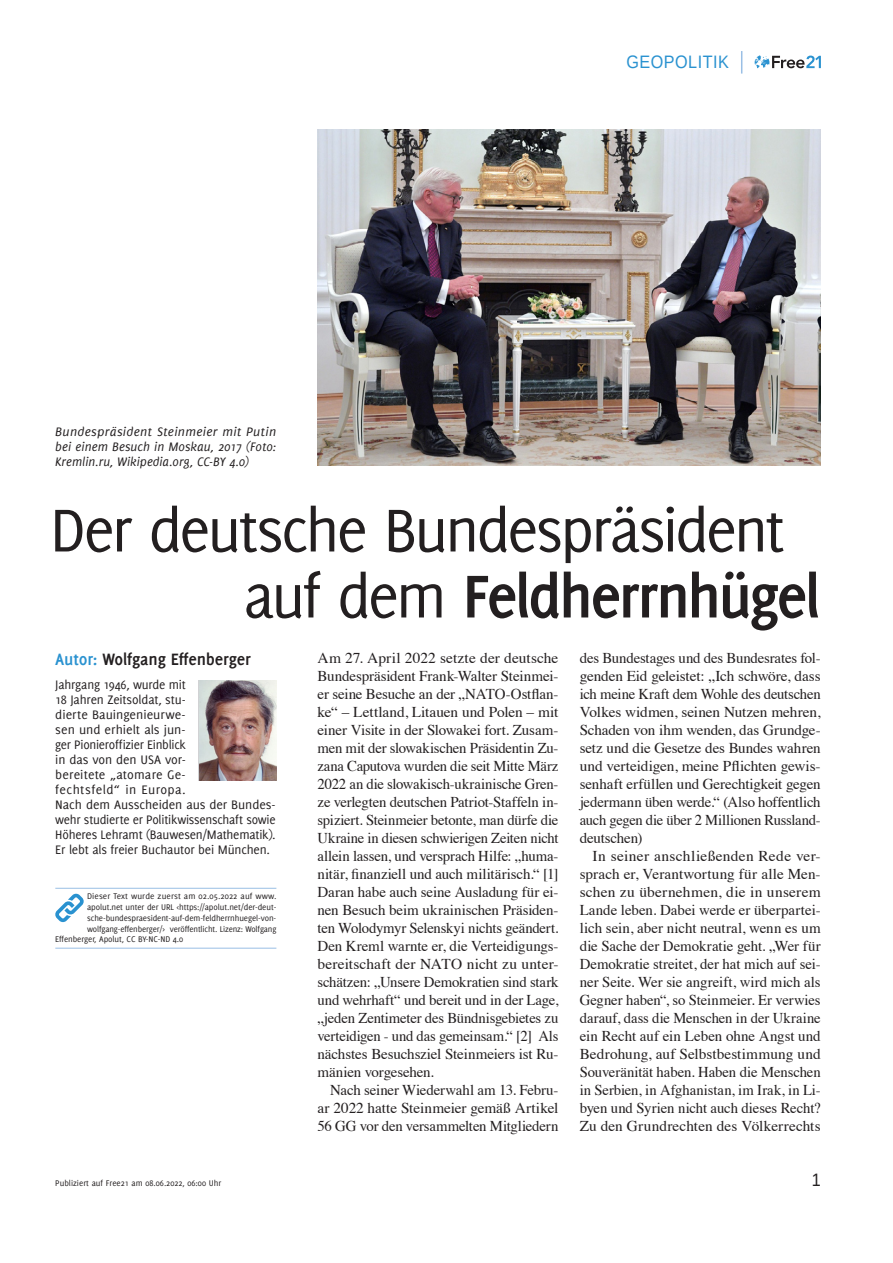
<style>
.page{position:relative;width:893px;height:1263px;background:#fff}
.page>*{position:absolute;margin:0;border:0;box-sizing:border-box;transform-origin:0 0}
.t1{font:66px/66px "Delicious";letter-spacing:-.045em;color:#231f20}
.t2{font:700 18px "Delicious";letter-spacing:-.01em;color:#231f20}
.t3{font:18px "Liberation Sans";letter-spacing:.03em;color:#2a92d0;scale:.9 1}
.t4{font:18px "Liberation Sans";color:#231f20;scale:.9 1}
.t5{font:15px/18px "Times";letter-spacing:-.01em;color:#231f20;text-align:justify}
.t6{font:13.5px/15px "Delicious";letter-spacing:-.01em;color:#231f20}
.t7{font:italic 13.5px/15px "Delicious";letter-spacing:.005em;color:#231f20;text-align:justify}
.t8{font:9px "Delicious";letter-spacing:-.01em;color:#231f20}
.t9{font:9px "Delicious";letter-spacing:.01em;color:#231f20}
.s1{font-weight:700}
.s2{color:#2a92d0}
</style>
<div class="page">
<svg style="left:755px;top:55px;width:66px;height:13px"></svg>
<svg style="left:741px;top:51px;width:1px;height:23px"></svg>
<img style="left:317px;top:130px;width:504px;height:335px">
<hr style="left:55px;top:888px;width:221px;height:1px;background:#9abfe5">
<hr style="left:55px;top:948px;width:221px;height:1px;background:#9abfe5">
<svg style="left:55px;top:893px;width:29px;height:30px"></svg>
<img style="left:200px;top:680px;width:76px;height:101px">
<p class="t7" style="left:55px;top:424px;width:223px">Bundespräsident Steinmeier mit Putin bei einem Besuch in Moskau, 2017 (Foto:<br>Kremlin.ru, Wikipedia.org, CC-BY 4.0)</p>
<p class="t3" style="left:626px;top:51px;width:115px">GEOPOLITIK</p>
<h1 class="t1" style="left:244px;top:496px;width:578px;text-indent:-194px">Der deutsche Bundespräsident auf dem <span class="s1">Feldherrnhügel</span></h1>
<p class="t2" style="left:55px;top:649px;width:197px"><span class="s2">Autor:</span> Wolfgang Effenberger</p>
<p class="t6" style="left:55px;top:677px;width:222px">Jahrgang 1946, wurde mit<br>18 Jahren Zeitsoldat, stu-<br>dierte Bauingenieurwe-<br>sen und erhielt als jun-<br>ger Pionieroffizier Einblick<br>in das von den USA vor-<br>bereitete „atomare Ge-<br>fechtsfeld“ in Europa.<br>Nach dem Ausscheiden aus der Bundes&shy;wehr studierte er Politikwissenschaft sowie<br>Höheres Lehramt (Bauwesen/Mathematik).<br>Er lebt als freier Buchautor bei München.</p>
<p class="t9" style="left:87px;top:891px;width:191px">Dieser Text wurde zuerst am 02.05.2022 auf www.</p>
<p class="t8" style="left:87px;top:902px;width:191px">apolut.net unter der URL &lt;https://apolut.net/der-deut-</p>
<p class="t8" style="left:87px;top:913px;width:191px">sche-bundespraesident-auf-dem-feldherrnhuegel-von-</p>
<p class="t8" style="left:87px;top:924px;width:191px">wolfgang-effenberger/&gt; veröffentlicht. Lizenz: Wolfgang</p>
<p class="t8" style="left:55px;top:934px;width:129px">Effenberger, Apolut, CC BY-NC-ND 4.0</p>
<p class="t5" style="left:317px;top:648px;width:242px">Am 27. April 2022 setzte der deutsche Bundespräsident Frank-Walter Steinmei&shy;er seine Besuche an der „NATO-Ostflan&shy;ke“ – Lettland, Litauen und Polen – mit einer Visite in der Slowakei fort. Zusam&shy;men mit der slowakischen Präsidentin Zu&shy;zana Caputova wurden die seit Mitte März 2022 an die slowakisch-ukrainische Gren&shy;ze verlegten deutschen Patriot-Staffeln in&shy;spiziert. Steinmeier betonte, man dürfe die Ukraine in diesen schwierigen Zeiten nicht allein lassen, und versprach Hilfe: „huma&shy;nitär, finanziell und auch militärisch.“ [1] Daran habe auch seine Ausladung für ei&shy;nen Besuch beim ukrainischen Präsiden&shy;ten Wolodymyr Selenskyi nichts geändert.<br>Den Kreml warnte er, die Verteidigungs&shy;bereitschaft der NATO nicht zu unter&shy;schätzen: „Unsere Demokratien sind stark und wehrhaft“ und bereit und in der Lage, „jeden Zentimeter des Bündnisgebietes zu verteidigen - und das gemeinsam.“ [2] Als nächstes Besuchsziel Steinmeiers ist Ru&shy;mänien vorgesehen.</p>
<p class="t5" style="left:317px;top:1080px;width:242px;text-indent:13px">Nach seiner Wiederwahl am 13. Febru&shy;ar 2022 hatte Steinmeier gemäß Artikel 56 GG vor den versammelten Mitgliedern</p>
<p class="t5" style="left:580px;top:648px;width:242px">des Bundestages und des Bundesrates fol&shy;genden Eid geleistet: „Ich schwöre, dass ich meine Kraft dem Wohle des deutschen Volkes widmen, seinen Nutzen mehren, Schaden von ihm wenden, das Grundge&shy;setz und die Gesetze des Bundes wahren und verteidigen, meine Pflichten gewis&shy;senhaft erfüllen und Gerechtigkeit gegen jedermann üben werde.“ (Also hoffentlich auch gegen die über 2 Millionen Russland&shy;deutschen)</p>
<p class="t5" style="left:580px;top:846px;width:242px;text-indent:13px">In seiner anschließenden Rede ver&shy;sprach er, Verantwortung für alle Men&shy;schen zu übernehmen, die in unserem Lande leben. Dabei werde er überpartei&shy;lich sein, aber nicht neutral, wenn es um die Sache der Demokratie geht. „Wer für Demokratie streitet, der hat mich auf sei&shy;ner Seite. Wer sie angreift, wird mich als Gegner haben“, so Steinmeier. Er verwies darauf, dass die Menschen in der Ukraine ein Recht auf ein Leben ohne Angst und Bedrohung, auf Selbstbestimmung und Souveränität haben. Haben die Menschen in Serbien, in Afghanistan, im Irak, in Li&shy;byen und Syrien nicht auch dieses Recht?<br>Zu den Grundrechten des Völkerrechts</p>
<p class="t8" style="left:55px;top:1177px;width:168px">Publiziert auf Free21 am 08.06.2022, 06:00 Uhr</p>
<p class="t4" style="left:812px;top:1168px;width:12px">1</p>
</div>
